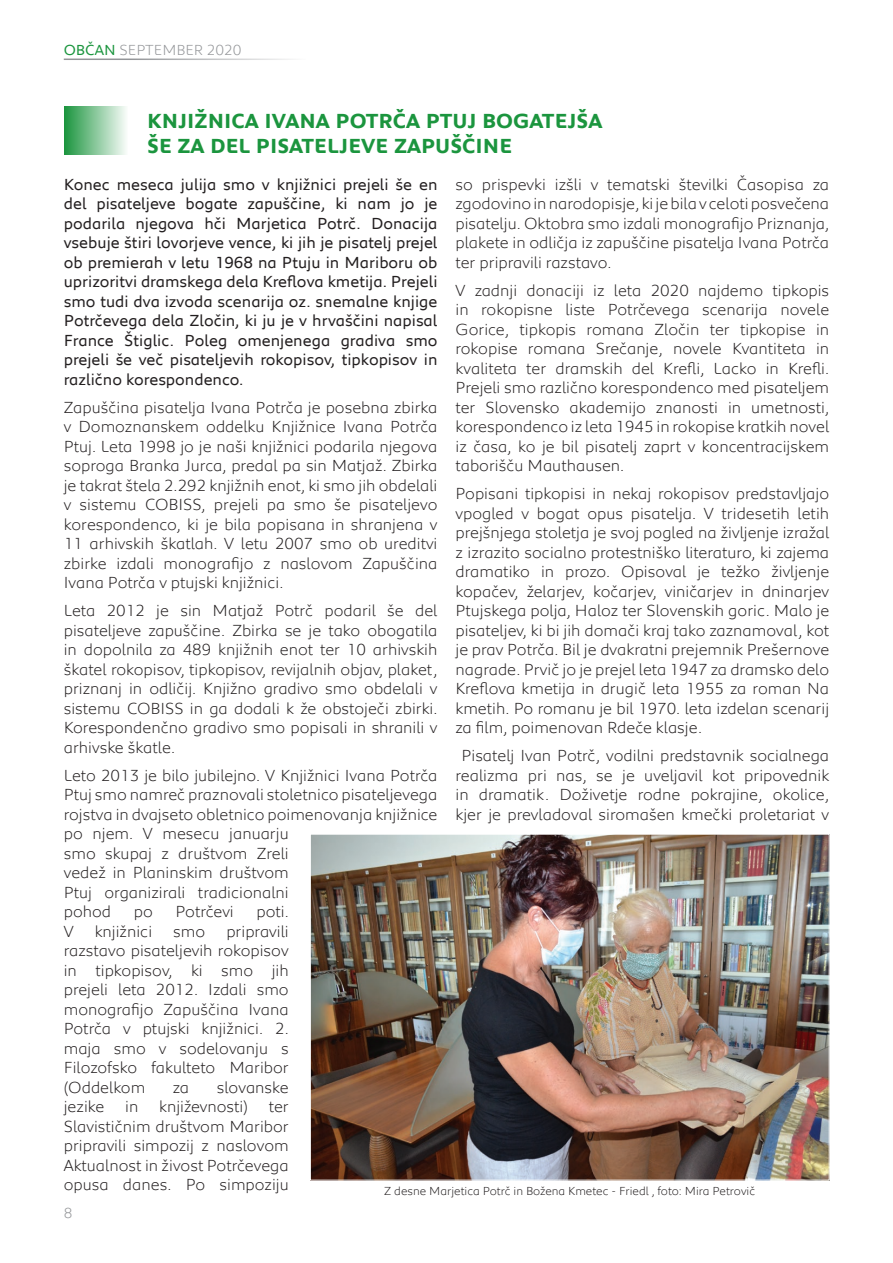
<style>
.page{position:relative;width:893px;height:1263px;background:#fff}
.page>*{position:absolute;margin:0;border:0;box-sizing:border-box;transform-origin:0 0}
.t1{font:700 21px/25.2px "Peugeot";color:#1b953e}
.t2{font:300 16.5px/19.5px "Peugeot";color:#231f20;text-align:justify}
.t3{font:16.5px/19.5px "Peugeot";color:#231f20;text-align:justify}
.t4{font:300 15px "Peugeot";color:#939598}
.t5{font:300 12px "Peugeot";color:#231f20}
.s1{font-weight:400;color:#1b953e}
</style>
<div class="page">
<hr style="left:64px;top:59px;width:242px;height:1px;background:#939598">
<div style="left:64px;top:106px;width:64px;height:48px;background:linear-gradient(to right,#1b943e,#f7fbf8)"></div>
<img style="left:312px;top:836px;width:516px;height:342px">
<p class="t4" style="left:64px;top:39px;width:179px"><span class="s1">OBČAN</span> SEPTEMBER 2020</p>
<p class="t1" style="left:147px;top:107px;width:457px">KNJIŽNICA IVANA POTRČA PTUJ BOGATEJŠA<br>ŠE ZA DEL PISATELJEVE ZAPUŠČINE</p>
<p class="t3" style="left:64px;top:173px;width:375px">Konec meseca julija smo v knjižnici prejeli še en del pisateljeve bogate zapuščine, ki nam jo je podarila njegova hči Marjetica Potrč. Donacija vsebuje štiri lovorjeve vence, ki jih je pisatelj prejel ob premierah v letu 1968 na Ptuju in Mariboru ob uprizoritvi dramskega dela Kreflova kmetija. Prejeli smo tudi dva izvoda scenarija oz. snemalne knjige Potrčevega dela Zločin, ki ju je v hrvaščini napisal France Štiglic. Poleg omenjenega gradiva smo prejeli še več pisateljevih rokopisov, tipkopisov in različno korespondenco.</p>
<p class="t2" style="left:64px;top:396px;width:375px">Zapuščina pisatelja Ivana Potrča je posebna zbirka v Domoznanskem oddelku Knjižnice Ivana Potrča Ptuj. Leta 1998 jo je naši knjižnici podarila njegova soproga Branka Jurca, predal pa sin Matjaž. Zbirka je takrat štela 2.292 knjižnih enot, ki smo jih obdelali v sistemu COBISS, prejeli pa smo še pisateljevo korespondenco, ki je bila popisana in shranjena v 11 arhivskih škatlah. V letu 2007 smo ob ureditvi zbirke izdali monografijo z naslovom Zapuščina Ivana Potrča v ptujski knjižnici.</p>
<p class="t2" style="left:64px;top:600px;width:375px">Leta 2012 je sin Matjaž Potrč podaril še del pisateljeve zapuščine. Zbirka se je tako obogatila in dopolnila za 489 knjižnih enot ter 10 arhivskih škatel rokopisov, tipkopisov, revijalnih objav, plaket, priznanj in odličij. Knjižno gradivo smo obdelali v sistemu COBISS in ga dodali k že obstoječi zbirki.<br>Korespondenčno gradivo smo popisali in shranili v arhivske škatle.</p>
<p class="t2" style="left:64px;top:764px;width:375px;text-align:left">Leto 2013 je bilo jubilejno. V Knjižnici Ivana Potrča Ptuj smo namreč praznovali stoletnico pisateljevega rojstva in dvajseto obletnico poimenovanja knjižnice po njem. V mesecu januarju<br>smo skupaj z društvom Zreli<br>vedež in Planinskim društvom<br>Ptuj organizirali tradicionalni<br>pohod</p>
<p class="t2" style="left:455px;top:173px;width:375px">so prispevki izšli v tematski številki Časopisa za zgodovino in narodopisje, ki je bila v celoti posvečena pisatelju. Oktobra smo izdali monografijo Priznanja, plakete in odličja iz zapuščine pisatelja Ivana Potrča ter pripravili razstavo.</p>
<p class="t2" style="left:455px;top:279px;width:375px">V zadnji donaciji iz leta 2020 najdemo tipkopis in rokopisne liste Potrčevega scenarija novele Gorice, tipkopis romana Zločin ter tipkopise in rokopise romana Srečanje, novele Kvantiteta in kvaliteta ter dramskih del Krefli, Lacko in Krefli.<br>Prejeli smo različno korespondenco med pisateljem ter Slovensko akademijo znanosti in umetnosti, korespondenco iz leta 1945 in rokopise kratkih novel iz časa, ko je bil pisatelj zaprt v koncentracijskem taborišču Mauthausen.</p>
<p class="t2" style="left:455px;top:483px;width:375px">Popisani tipkopisi in nekaj rokopisov predstavljajo vpogled v bogat opus pisatelja. V tridesetih letih prejšnjega stoletja je svoj pogled na življenje izražal z izrazito socialno protestniško literaturo, ki zajema dramatiko in prozo. Opisoval je težko življenje kopačev, želarjev, kočarjev, viničarjev in dninarjev Ptujskega polja, Haloz ter Slovenskih goric. Malo je pisateljev, ki bi jih domači kraj tako zaznamoval, kot je prav Potrča. Bil je dvakratni prejemnik Prešernove nagrade. Prvič jo je prejel leta 1947 za dramsko delo Kreflova kmetija in drugič leta 1955 za roman Na kmetih. Po romanu je bil 1970. leta izdelan scenarij za film, poimenovan Rdeče klasje.</p>
<p class="t2" style="left:455px;top:745px;width:375px;text-align:center">Pisatelj Ivan Potrč, vodilni predstavnik socialnega realizma pri nas, se je uveljavil kot pripovednik in dramatik. Doživetje rodne pokrajine, okolice, kjer je prevladoval siromašen kmečki proletariat v</p>
<p class="t2" style="left:134px;top:901px;width:21px">po</p>
<p class="t2" style="left:175px;top:901px;width:60px">Potrčevi</p>
<p class="t2" style="left:256px;top:901px;width:34px">poti.</p>
<p class="t2" style="left:64px;top:920px;width:11px">V</p>
<p class="t2" style="left:95px;top:920px;width:59px">knjižnici</p>
<p class="t2" style="left:173px;top:920px;width:34px">smo</p>
<p class="t2" style="left:64px;top:920px;width:226px;text-indent:163px">pripravili razstavo pisateljevih rokopisov in tipkopisov, ki smo jih prejeli leta 2012. Izdali smo monografijo Zapuščina Ivana Potrča v ptujski knjižnici. 2. maja smo v sodelovanju s Filozofsko fakulteto Maribor (Oddelkom</p>
<p class="t2" style="left:173px;top:1076px;width:18px">za</p>
<p class="t2" style="left:217px;top:1076px;width:74px">slovanske</p>
<p class="t2" style="left:64px;top:1096px;width:42px">jezike</p>
<p class="t2" style="left:125px;top:1096px;width:15px">in</p>
<p class="t2" style="left:159px;top:1096px;width:90px">književnosti)</p>
<p class="t2" style="left:64px;top:1096px;width:226px;text-indent:205px">ter Slavističnim društvom Maribor pripravili simpozij z naslovom Aktualnost in živost Potrčevega opusa danes. Po simpoziju</p>
<p class="t4" style="left:64px;top:1202px;width:10px">8</p>
<p class="t5" style="left:384px;top:1182px;width:372px">Z desne Marjetica Potrč in Božena Kmetec - Friedl , foto: Mira Petrovič</p>
</div>
